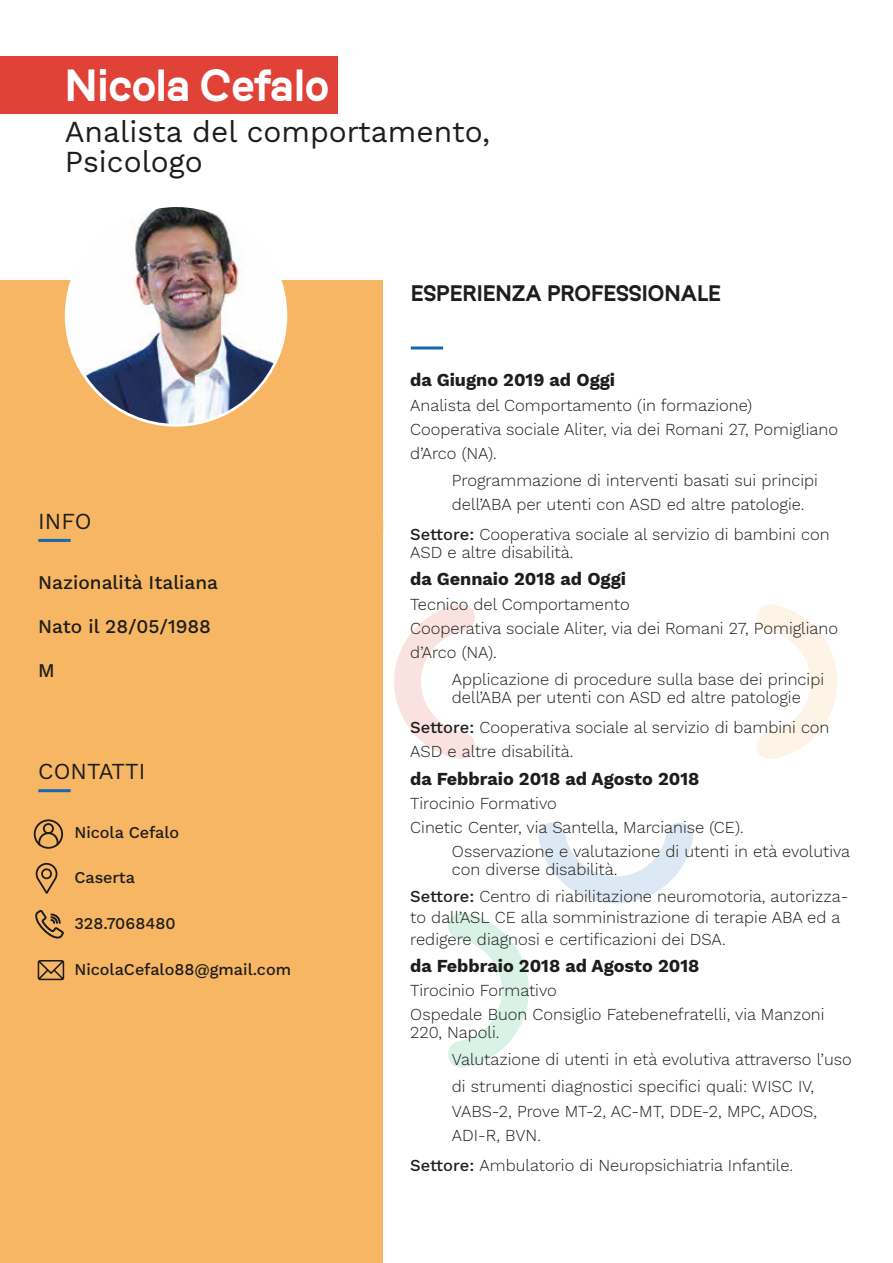
<style>
.page{position:relative;width:893px;height:1263px;background:#fff}
.page>*{position:absolute;margin:0;border:0;box-sizing:border-box;transform-origin:0 0}
.t1{font:45px "Faro Trial Bold Sad";color:#fff}
.t2{font:30px/30px "Work Sans Regular 400";color:#1d1d1b}
.t3{font:22.5px "Faro Trial Bold Sad";color:#1d1d1b}
.t4{font:22.5px "Work Sans Regular 400";color:#1d1d1b}
.t5{font:19.05px "Work Sans Regular 500";color:#1d1d1b}
.t6{font:18px "Work Sans Regular 700";color:#1d1d1b}
.t7{font:16.5px/24.2px "Work Sans Regular 300";color:#1d1d1b}
.t8{font:16.2px "Work Sans Regular 500";color:#1d1d1b}
.s1{font-family:"Work Sans Regular 500"}
</style>
<div class="page">
<svg style="left:757px;top:604px;width:80px;height:155px"></svg>
<svg style="left:394px;top:604px;width:81px;height:155px"></svg>
<svg style="left:538px;top:822px;width:155px;height:81px"></svg>
<svg style="left:448px;top:913px;width:81px;height:155px"></svg>
<div style="left:0;top:56px;width:338px;height:58px;background:#e04238"></div>
<div style="left:0;top:280px;width:382px;height:983px;background:#f7b663"></div>
<div style="left:65px;top:204px;width:222px;height:223px;background:#fff;border-radius:50%"></div>
<img style="left:68px;top:207px;width:217px;height:217px;border-radius:108px">
<hr style="left:411px;top:346px;width:32px;height:3px;background:#1666b0">
<hr style="left:38px;top:789px;width:33px;height:3px;background:#1666b0">
<svg style="left:34px;top:819px;width:29px;height:30px"></svg>
<svg style="left:36px;top:863px;width:21px;height:31px"></svg>
<svg style="left:35px;top:909px;width:29px;height:30px"></svg>
<svg style="left:38px;top:960px;width:26px;height:20px"></svg>
<hr style="left:38px;top:539px;width:33px;height:3px;background:#1666b0">
<h1 class="t1" style="left:65px;top:69px;width:266px">Nicola Cefalo</h1>
<h2 class="t2" style="left:65px;top:116px;width:427px">Analista del comportamento,<br>Psicologo</h2>
<h3 class="t4" style="left:38px;top:504px;width:55px">INFO</h3>
<p class="t5" style="left:38px;top:568px;width:181px">Nazionalità Italiana</p>
<p class="t5" style="left:38px;top:612px;width:174px">Nato il 28/05/1988</p>
<p class="t5" style="left:38px;top:656px;width:18px">M</p>
<h3 class="t4" style="left:38px;top:754px;width:109px">CONTATTI</h3>
<p class="t8" style="left:74px;top:820px;width:106px">Nicola Cefalo</p>
<p class="t8" style="left:74px;top:866px;width:62px">Caserta</p>
<p class="t8" style="left:74px;top:911px;width:103px">328.7068480</p>
<p class="t8" style="left:74px;top:957px;width:218px">NicolaCefalo88@gmail.com</p>
<h3 class="t3" style="left:411px;top:285px;width:312px">ESPERIENZA PROFESSIONALE</h3>
<p class="t6" style="left:410px;top:367px;width:206px">da Giugno 2019 ad Oggi</p>
<p class="t7" style="left:410px;top:392px;width:429px">Analista del Comportamento (in formazione)<br>Cooperativa sociale Aliter, via dei Romani 27, Pomigliano d’Arco (NA).</p>
<p class="t7" style="left:452px;top:468px;width:367px">Programmazione di interventi basati sui principi dell’ABA per utenti con ASD ed altre patologie.</p>
<p class="t7" style="left:410px;top:525px;width:421px;line-height:18.1px"><span class="s1">Settore:</span> Cooperativa sociale al servizio di bambini con<br>ASD e altre disabilità.</p>
<p class="t6" style="left:410px;top:566px;width:217px">da Gennaio 2018 ad Oggi</p>
<p class="t7" style="left:410px;top:591px;width:429px">Tecnico del Comportamento<br>Cooperativa sociale Aliter, via dei Romani 27, Pomigliano d’Arco (NA).</p>
<p class="t7" style="left:452px;top:670px;width:374px;line-height:18.1px">Applicazione di procedure sulla base dei principi dell’ABA per utenti con ASD ed altre patologie</p>
<p class="t7" style="left:410px;top:715px;width:421px"><span class="s1">Settore:</span> Cooperativa sociale al servizio di bambini con<br>ASD e altre disabilità.</p>
<p class="t6" style="left:410px;top:765px;width:291px">da Febbraio 2018 ad Agosto 2018</p>
<p class="t7" style="left:410px;top:790px;width:148px">Tirocinio Formativo</p>
<p class="t7" style="left:410px;top:814px;width:335px">Cinetic Center, via Santella, Marcianise (CE).</p>
<p class="t7" style="left:452px;top:839px;width:400px">Osservazione e valutazione di utenti in età evolutiva</p>
<p class="t7" style="left:410px;top:855px;width:440px;line-height:27.2px;text-indent:42px">con diverse disabilità.<br><span class="s1">Settore:</span> Centro di riabilitazione neuromotoria, autorizza-</p>
<p class="t7" style="left:410px;top:906px;width:432px;line-height:21.1px">to dall’ASL CE alla somministrazione di terapie ABA ed a redigere diagnosi e certificazioni dei DSA.</p>
<p class="t6" style="left:410px;top:952px;width:291px">da Febbraio 2018 ad Agosto 2018</p>
<p class="t7" style="left:410px;top:977px;width:416px">Tirocinio Formativo<br>Ospedale Buon Consiglio Fatebenefratelli, via Manzoni</p>
<p class="t7" style="left:452px;top:1018px;width:401px;line-height:27.2px;text-indent:-42px">220, Napoli.<br>Valutazione di utenti in età evolutiva attraverso l’uso di strumenti diagnostici specifici quali: WISC IV,</p>
<p class="t7" style="left:452px;top:1098px;width:366px">VABS-2, Prove MT-2, AC-MT, DDE-2, MPC, ADOS,<br>ADI-R, BVN.</p>
<p class="t7" style="left:410px;top:1152px;width:384px"><span class="s1">Settore:</span> Ambulatorio di Neuropsichiatria Infantile.</p>
</div>
